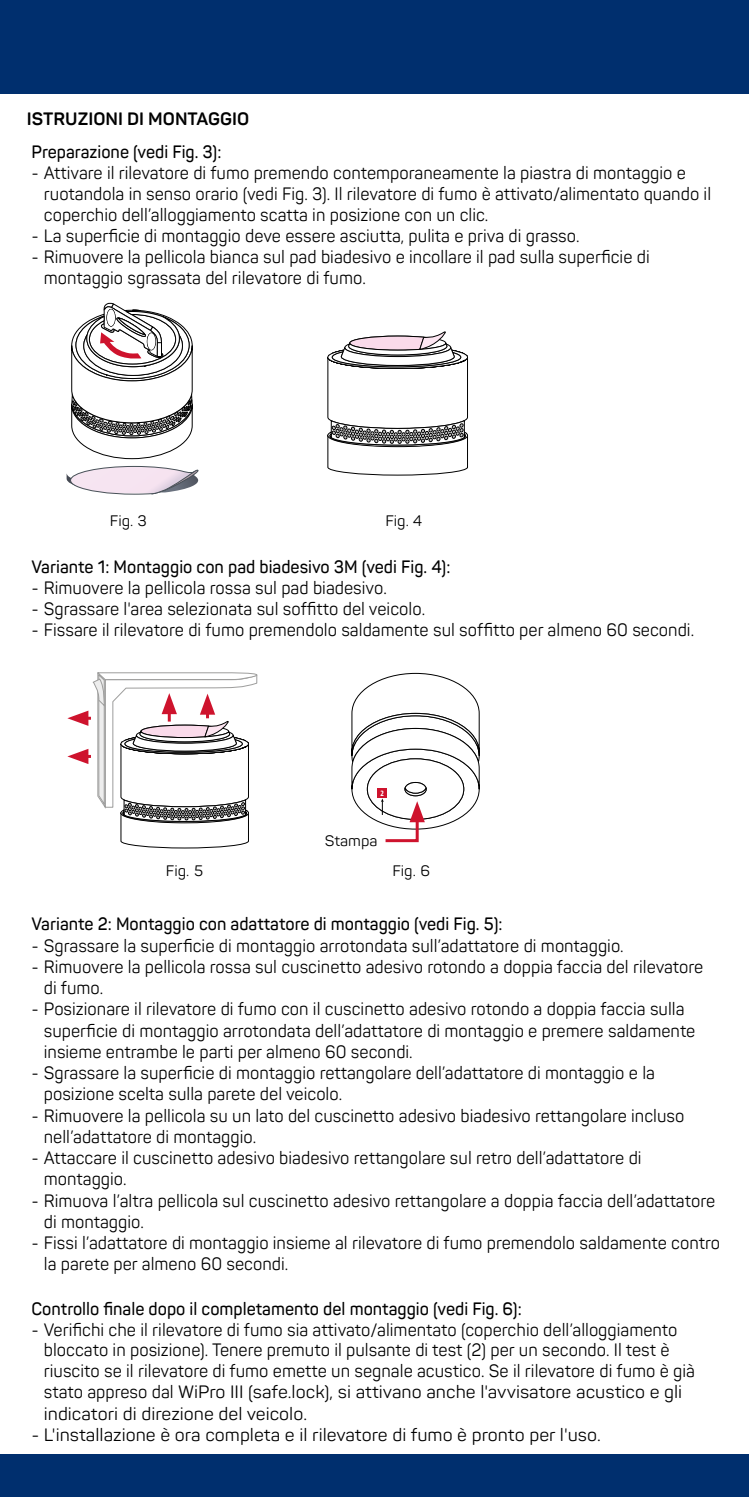
<style>
.page{position:relative;width:749px;height:1497px;background:#fff}
.page>*{position:absolute;margin:0;border:0;box-sizing:border-box;transform-origin:0 0}
.t1{font:17.7px/21.3px "Panton";color:#000;scale:.93 1}
.t2{font:600 17.7px "Panton";color:#000;scale:.93 1}
.t3{font:17.7px "Panton";color:#000}
.t4{font:700 17.7px "Panton";color:#000}
.t5{font:15px "Panton";color:#000}
.t6{font:700 condensed 8.4px "Myriad Pro";color:#fff}
</style>
<div class="page">
<div style="left:0;top:0;width:748px;height:94px;background:#002f6e"></div>
<div style="left:0;top:1454px;width:748px;height:43px;background:#002f6e"></div>
<svg style="left:327px;top:331px;width:140px;height:144px"></svg>
<svg style="left:351px;top:673px;width:128px;height:170px"></svg>
<svg style="left:67px;top:672px;width:190px;height:176px"></svg>
<svg style="left:67px;top:466px;width:132px;height:28px"></svg>
<svg style="left:71px;top:302px;width:122px;height:157px"></svg>
<p class="t4" style="left:27px;top:108px;width:224px">ISTRUZIONI DI MONTAGGIO</p>
<p class="t2" style="left:31px;top:141px;width:206px">Preparazione (vedi Fig. 3):</p>
<p class="t1" style="left:44px;top:162px;width:718px;text-indent:-12px">- Attivare il rilevatore di fumo premendo contemporaneamente la piastra di montaggio e ruotandola in senso orario (vedi Fig. 3). Il rilevatore di fumo è attivato/alimentato quando il coperchio dell’alloggiamento scatta in posizione con un clic.</p>
<p class="t1" style="left:31px;top:225px;width:590px">- La superficie di montaggio deve essere asciutta, pulita e priva di grasso.</p>
<p class="t1" style="left:44px;top:246px;width:653px;text-indent:-12px">- Rimuovere la pellicola bianca sul pad biadesivo e incollare il pad sulla superficie di montaggio sgrassata del rilevatore di fumo.</p>
<p class="t5" style="left:110px;top:511px;width:38px">Fig. 3</p>
<p class="t5" style="left:385px;top:511px;width:38px">Fig. 4</p>
<p class="t2" style="left:31px;top:555px;width:452px">Variante 1: Montaggio con pad biadesivo 3M (vedi Fig. 4):</p>
<p class="t1" style="left:31px;top:577px;width:383px">- Rimuovere la pellicola rossa sul pad biadesivo.</p>
<p class="t1" style="left:31px;top:598px;width:424px">- Sgrassare l'area selezionata sul soffitto del veicolo.</p>
<p class="t1" style="left:31px;top:619px;width:713px">- Fissare il rilevatore di fumo premendolo saldamente sul soffitto per almeno 60 secondi.</p>
<p class="t6" style="left:380px;top:788px;width:5px">2</p>
<p class="t5" style="left:324px;top:831px;width:54px">Stampa</p>
<p class="t5" style="left:166px;top:862px;width:39px">Fig. 5</p>
<p class="t5" style="left:392px;top:861px;width:39px">Fig. 6</p>
<p class="t2" style="left:31px;top:913px;width:508px">Variante 2: Montaggio con adattatore di montaggio (vedi Fig. 5):</p>
<p class="t1" style="left:31px;top:934px;width:638px">- Sgrassare la superficie di montaggio arrotondata sull’adattatore di montaggio.</p>
<p class="t1" style="left:44px;top:956px;width:710px;text-indent:-12px">- Rimuovere la pellicola rossa sul cuscinetto adesivo rotondo a doppia faccia del rilevatore di fumo.</p>
<p class="t1" style="left:44px;top:998px;width:702px;text-indent:-12px">- Posizionare il rilevatore di fumo con il cuscinetto adesivo rotondo a doppia faccia sulla superficie di montaggio arrotondata dell’adattatore di montaggio e premere saldamente insieme entrambe le parti per almeno 60 secondi.</p>
<p class="t1" style="left:44px;top:1062px;width:658px;text-indent:-12px">- Sgrassare la superficie di montaggio rettangolare dell’adattatore di montaggio e la posizione scelta sulla parete del veicolo.</p>
<p class="t1" style="left:44px;top:1104px;width:690px;text-indent:-12px">- Rimuovere la pellicola su un lato del cuscinetto adesivo biadesivo rettangolare incluso nell’adattatore di montaggio.</p>
<p class="t1" style="left:44px;top:1147px;width:644px;text-indent:-12px">- Attaccare il cuscinetto adesivo biadesivo rettangolare sul retro dell’adattatore di montaggio.</p>
<p class="t1" style="left:44px;top:1189px;width:723px;text-indent:-12px">- Rimuova l’altra pellicola sul cuscinetto adesivo rettangolare a doppia faccia dell’adattatore di montaggio.</p>
<p class="t1" style="left:44px;top:1232px;width:728px;text-indent:-12px">- Fissi l’adattatore di montaggio insieme al rilevatore di fumo premendolo saldamente contro la parete per almeno 60 secondi.</p>
<p class="t2" style="left:31px;top:1298px;width:528px">Controllo finale dopo il completamento del montaggio (vedi Fig. 6):</p>
<p class="t1" style="left:31px;top:1320px;width:696px;line-height:19.5px;text-align:center">- Verifichi che il rilevatore di fumo sia attivato/alimentato (coperchio dell’alloggiamento bloccato in posizione). Tenere premuto il pulsante di test (2) per un secondo. Il test è</p>
<p class="t1" style="left:44px;top:1360px;width:701px">riuscito se il rilevatore di fumo emette un segnale acustico. Se il rilevatore di fumo è già stato appreso dal WiPro III (safe.lock), si attivano anche l'avvisatore acustico e gli indicatori di direzione del veicolo.</p>
<p class="t3" style="left:31px;top:1424px;width:571px">- L'installazione è ora completa e il rilevatore di fumo è pronto per l'uso.</p>
</div>
